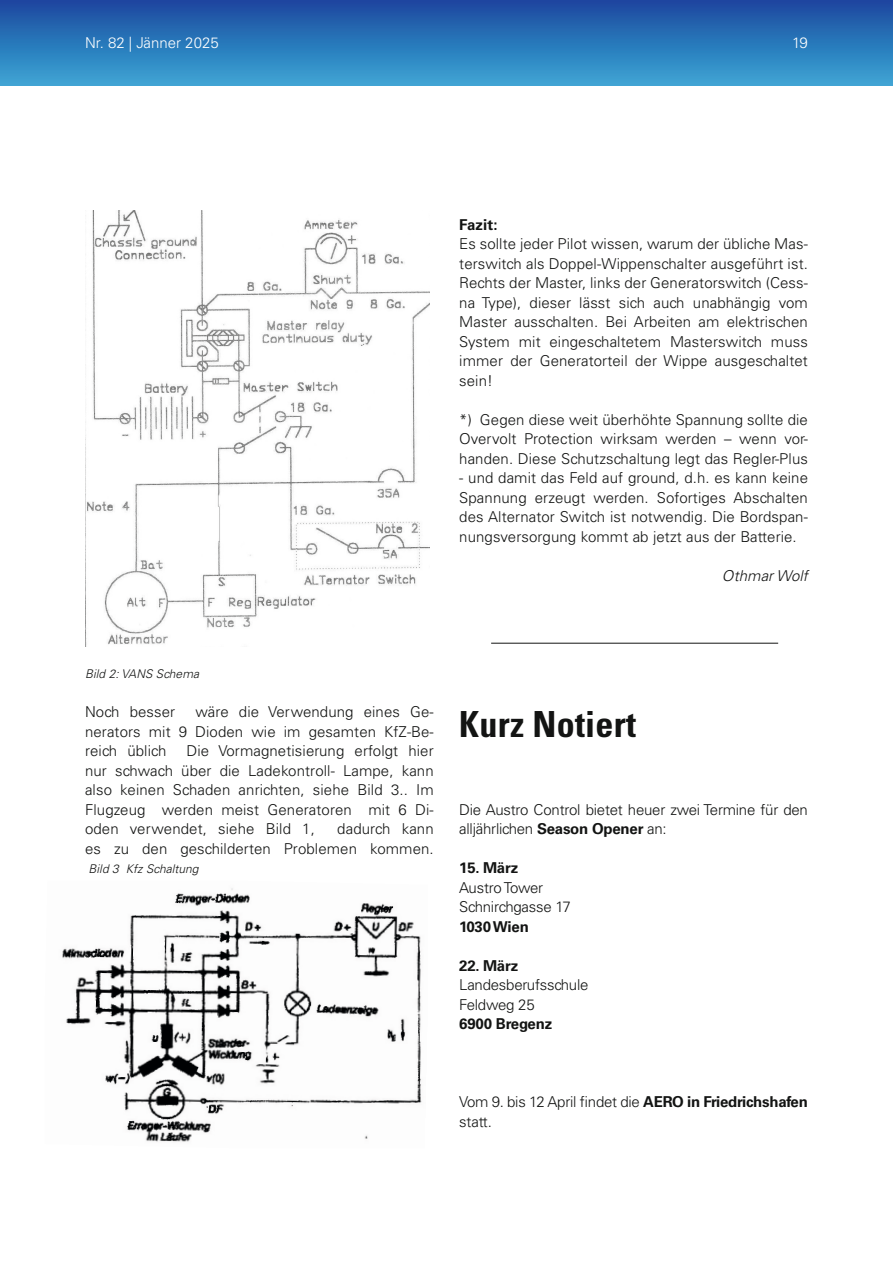
<style>
.page{position:relative;width:893px;height:1263px;background:#fff}
.page>*{position:absolute;margin:0;border:0;box-sizing:border-box;transform-origin:0 0}
.t1{font:700 condensed 36px "Univers LT Std";letter-spacing:.005em;color:#131413}
.t2{font:300 15px/19.5px "Univers LT Std";letter-spacing:.005em;color:#131413;text-align:justify}
.t3{font:300 15px/19.5px "Univers LT Std";letter-spacing:-.015em;color:#131413}
.t4{font:700 15px "Univers LT Std";letter-spacing:-.015em;color:#131413}
.t5{font:300 15px "Univers LT Std";color:#fff}
.t6{font:italic 300 15px "Univers LT Std";letter-spacing:.005em;color:#131413}
.t7{font:italic 300 12px "Univers LT Std";letter-spacing:.005em;color:#131413}
.s1{font-weight:700}
</style>
<div class="page">
<div style="left:0;top:0;width:893px;height:85px;background:linear-gradient(to bottom,#1a479e,#3ba6d4)"></div>
<img style="left:85px;top:210px;width:344px;height:437px">
<img style="left:62px;top:888px;width:360px;height:254px">
<hr style="left:491px;top:643px;width:287px;height:1px;background:#131413">
<p class="t5" style="left:85px;top:34px;width:135px">Nr. 82 | Jänner 2025</p>
<p class="t5" style="left:792px;top:34px;width:17px">19</p>
<p class="t4" style="left:459px;top:215px;width:40px">Fazit:</p>
<p class="t2" style="left:459px;top:234px;width:350px">Es sollte jeder Pilot wissen, warum der übliche Mas&shy;terswitch als Doppel-Wippenschalter ausgeführt ist.<br>Rechts der Master, links der Generatorswitch (Cess&shy;na Type), dieser lässt sich auch unabhängig vom Master ausschalten. Bei Arbeiten am elektrischen System mit eingeschaltetem Masterswitch muss immer der Generatorteil der Wippe ausgeschaltet sein!</p>
<p class="t2" style="left:459px;top:409px;width:350px">*) Gegen diese weit überhöhte Spannung sollte die Overvolt Protection wirksam werden – wenn vor&shy;handen. Diese Schutzschaltung legt das Regler-Plus</p>
<p class="t2" style="left:459px;top:468px;width:350px">- und damit das Feld auf ground, d.h. es kann keine Spannung erzeugt werden. Sofortiges Abschalten des Alternator Switch ist notwendig. Die Bordspan&shy;nungsversorgung kommt ab jetzt aus der Batterie.</p>
<p class="t6" style="left:722px;top:566px;width:87px">Othmar Wolf</p>
<p class="t7" style="left:85px;top:667px;width:116px">Bild 2: VANS Schema</p>
<p class="t2" style="left:85px;top:702px;width:92px">Noch besser</p>
<p class="t2" style="left:85px;top:702px;width:350px;text-indent:110px">wäre die Verwendung eines Ge&shy;nerators mit 9 Dioden wie im gesamten KfZ-Be&shy;reich üblich</p>
<p class="t2" style="left:85px;top:741px;width:350px;text-indent:102px">Die Vormagnetisierung erfolgt hier nur schwach über die Ladekontroll- Lampe, kann also keinen Schaden anrichten, siehe Bild 3.. Im Flugzeug werden meist Generatoren mit 6 Di&shy;oden verwendet, siehe Bild 1,</p>
<p class="t2" style="left:85px;top:819px;width:350px;text-align:right">dadurch kann<br>es zu den geschilderten Problemen kommen.</p>
<p class="t7" style="left:88px;top:862px;width:112px">Bild 3 Kfz Schaltung</p>
<h1 class="t1" style="left:459px;top:702px;width:178px">Kurz Notiert</h1>
<p class="t3" style="left:459px;top:799px;width:350px">Die Austro Control bietet heuer zwei Termine für den alljährlichen <span class="s1">Season Opener</span> an:</p>
<p class="t4" style="left:459px;top:859px;width:60px">15. März</p>
<p class="t3" style="left:459px;top:877px;width:113px">Austro Tower<br>Schnirchgasse 17</p>
<p class="t4" style="left:459px;top:917px;width:71px">1030 Wien</p>
<p class="t4" style="left:459px;top:956px;width:60px">22. März</p>
<p class="t3" style="left:459px;top:975px;width:131px">Landesberufsschule<br>Feldweg 25</p>
<p class="t4" style="left:459px;top:1015px;width:94px">6900 Bregenz</p>
<p class="t3" style="left:459px;top:1092px;width:350px">Vom 9. bis 12 April findet die <span class="s1">AERO in Friedrichshafen </span>statt.</p>
</div>
